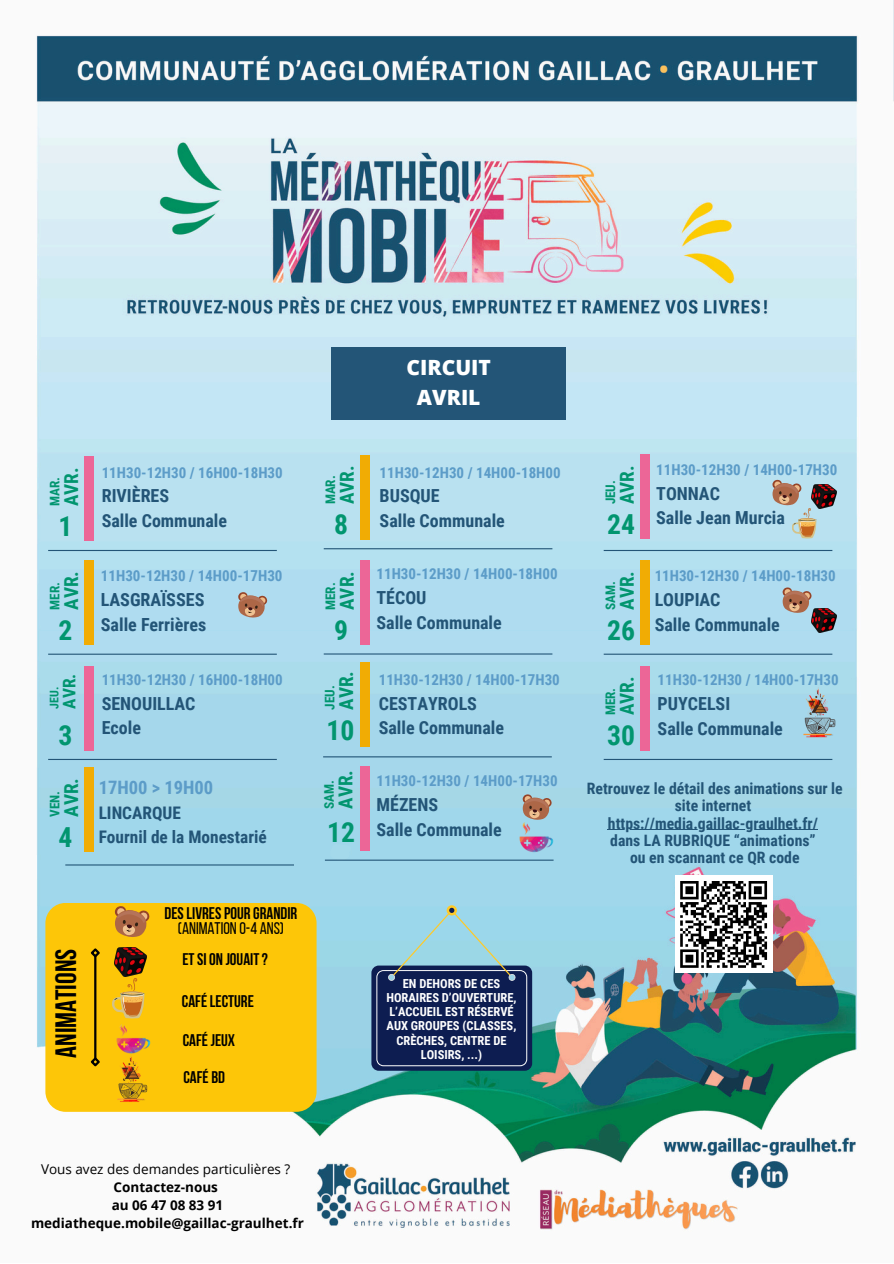
<style>
.page{position:relative;width:894px;height:1264px;background:#fff}
.page>*{position:absolute;margin:0;border:0;box-sizing:border-box;transform-origin:0 0}
.t1{font:700 29.4px "Bebas Neue";color:#000}
.t2{font:700 27.6px "Roboto Condensed";color:#01956f}
.t3{font:800 21px/29.2px "Open Sans";color:#fff;text-align:center}
.t4{font:700 19.2px "Roboto Condensed";color:#01956f}
.t5{font:700 18.45px "Roboto Condensed";color:#5c9cc8}
.t6{font:700 18.45px "Roboto Condensed";color:#235577}
.t7{font:700 18px/24.8px "Roboto Condensed";color:#235577}
.t8{font:700 17.4px/24.3px "Roboto Condensed";color:#235577}
.t9{font:700 17.25px "Roboto Condensed";color:#01956f}
.t10{font:700 16.8px/14.4px "Bebas Neue";color:#000;text-align:center}
.t11{font:700 15.75px/17.2px "Roboto Condensed";color:#235577;text-align:center}
.t12{font:700 15px "Roboto Condensed";color:#5c9cc8}
.t13{font:700 13.5px "Open Sans";color:#000}
.t14{font:13.5px "Open Sans";color:#000}
.t15{font:700 13.2px "Roboto Condensed";color:#01956f}
.t16{font:700 12.45px/14.2px "Roboto Condensed";color:#fff;text-align:center}
.t17{font:700 11.85px "Roboto Condensed";color:#01956f}
.s1{font-weight:400}
</style>
<div class="page">
<img style="left:36px;top:35px;width:823px;height:1195px">
<svg style="left:330px;top:844px;width:21px;height:17px"></svg>
<div style="left:332px;top:347px;width:233px;height:73px;background:#235577"></div>
<hr style="left:48px;top:550px;width:229px;height:1px;background:#235577">
<div style="left:85px;top:457px;width:9px;height:84px;background:#ec6697"></div>
<hr style="left:48px;top:653px;width:229px;height:1px;background:#235577">
<div style="left:85px;top:560px;width:9px;height:84px;background:#f1ac04"></div>
<hr style="left:48px;top:759px;width:229px;height:1px;background:#235577">
<div style="left:85px;top:666px;width:9px;height:84px;background:#ec6697"></div>
<div style="left:85px;top:767px;width:9px;height:84px;background:#f1ac04"></div>
<hr style="left:323px;top:756px;width:228px;height:1px;background:#235577">
<hr style="left:323px;top:548px;width:229px;height:1px;background:#235577">
<div style="left:360px;top:455px;width:9px;height:84px;background:#f1ac04"></div>
<hr style="left:323px;top:653px;width:229px;height:1px;background:#235577">
<div style="left:360px;top:560px;width:9px;height:84px;background:#ec6697"></div>
<div style="left:360px;top:662px;width:9px;height:84px;background:#f1ac04"></div>
<hr style="left:603px;top:550px;width:229px;height:1px;background:#235577">
<div style="left:360px;top:766px;width:9px;height:84px;background:#ec6697"></div>
<hr style="left:603px;top:653px;width:229px;height:1px;background:#235577">
<div style="left:640px;top:560px;width:9px;height:84px;background:#f1ac04"></div>
<hr style="left:603px;top:759px;width:229px;height:1px;background:#235577">
<div style="left:640px;top:666px;width:9px;height:84px;background:#ec6697"></div>
<hr style="left:65px;top:864px;width:229px;height:1px;background:#235577">
<hr style="left:325px;top:859px;width:228px;height:1px;background:#235577">
<div style="left:640px;top:454px;width:9px;height:84px;background:#ec6697"></div>
<div style="left:45px;top:902px;width:271px;height:209px;background:#fdc608;border-radius:20px"></div>
<svg style="left:115px;top:906px;width:34px;height:31px"></svg>
<img style="left:115px;top:947px;width:31px;height:29px">
<svg style="left:112px;top:978px;width:32px;height:40px"></svg>
<hr style="left:94px;top:955px;width:2px;height:104px;background:#000">
<svg style="left:90px;top:948px;width:10px;height:11px"></svg>
<svg style="left:90px;top:1055px;width:10px;height:12px"></svg>
<svg style="left:371px;top:905px;width:161px;height:165px;background:#47668b"></svg>
<div style="left:674px;top:875px;width:98px;height:98px;background:#fff"></div>
<svg style="left:680px;top:881px;width:88px;height:87px"></svg>
<hr style="left:607px;top:829px;width:210px;height:1px;background:#235577">
<svg style="left:238px;top:592px;width:29px;height:26px"></svg>
<svg style="left:522px;top:794px;width:29px;height:26px"></svg>
<img style="left:816px;top:484px;width:20px;height:24px">
<img style="left:811px;top:608px;width:25px;height:24px">
<svg style="left:772px;top:480px;width:44px;height:58px;background:#b7b8b1"></svg>
<img style="left:116px;top:1024px;width:35px;height:27px">
<img style="left:517px;top:821px;width:36px;height:32px">
<svg style="left:782px;top:587px;width:29px;height:26px"></svg>
<img style="left:786px;top:683px;width:62px;height:62px">
<img style="left:117px;top:1051px;width:31px;height:51px">
<p class="t6" style="left:222px;top:295px;width:8px">-</p>
<p class="t15" style="left:47px;top:506px;width:31px;rotate:-90deg">MAR.</p>
<p class="t4" style="left:60px;top:506px;width:40px;rotate:-90deg">AVR.</p>
<h5 class="t2" style="left:59px;top:510px;width:15px">1</h5>
<p class="t15" style="left:47px;top:610px;width:29px;rotate:-90deg">MER.</p>
<p class="t4" style="left:60px;top:610px;width:40px;rotate:-90deg">AVR.</p>
<p class="t2" style="left:59px;top:614px;width:15px">2</p>
<p class="t9" style="left:59px;top:708px;width:36px;rotate:-90deg">AVR.</p>
<p class="t2" style="left:59px;top:719px;width:15px">3</p>
<p class="t17" style="left:47px;top:708px;width:23px;rotate:-90deg">JEU.</p>
<p class="t4" style="left:60px;top:816px;width:40px;rotate:-90deg">AVR.</p>
<h6 class="t2" style="left:59px;top:821px;width:15px">4</h6>
<p class="t15" style="left:47px;top:816px;width:28px;rotate:-90deg">VEN.</p>
<h1 class="t12" style="left:102px;top:464px;width:182px">11H30-12H30 / 16H00-18H30</h1>
<h1 class="t7" style="left:102px;top:484px;width:127px">RIVIÈRES<br>Salle Communale</h1>
<p class="t12" style="left:101px;top:567px;width:183px">11H30-12H30 / 14H00-17H30</p>
<p class="t7" style="left:101px;top:587px;width:105px">LASGRAÏSSES</p>
<p class="t7" style="left:101px;top:612px;width:107px">Salle Ferrières</p>
<h3 class="t12" style="left:102px;top:671px;width:182px">11H30-12H30 / 16H00-18H00</h3>
<h3 class="t7" style="left:102px;top:691px;width:95px">SENOUILLAC<br>Ecole</h3>
<p class="t5" style="left:99px;top:776px;width:116px">17H00 &gt; 19H00</p>
<p class="t8" style="left:99px;top:800px;width:169px">LINCARQUE<br>Fournil de la Monestarié</p>
<p class="t1" style="left:54px;top:1057px;width:110px;rotate:-90deg">ANIMATIONS</p>
<p class="t10" style="left:164px;top:908px;width:134px">DESLIVRESPOUR GRANDIR <span class="s1">(ANIMATION 0-4 ANS)</span></p>
<p class="t10" style="left:182px;top:953px;width:87px">ETSION JOUAIT?</p>
<p class="t10" style="left:182px;top:995px;width:73px">CAFÉLECTURE</p>
<p class="t10" style="left:183px;top:1034px;width:54px">CAFÉJEUX</p>
<p class="t10" style="left:183px;top:1071px;width:43px">CAFÉ BD</p>
<p class="t3" style="left:406px;top:353px;width:86px">CIRCUIT<br>AVRIL</p>
<p class="t15" style="left:323px;top:504px;width:31px;rotate:-90deg">MAR.</p>
<p class="t4" style="left:336px;top:504px;width:40px;rotate:-90deg">AVR.</p>
<p class="t2" style="left:334px;top:508px;width:15px">8</p>
<p class="t15" style="left:323px;top:610px;width:29px;rotate:-90deg">MER.</p>
<h5 class="t4" style="left:336px;top:610px;width:40px;rotate:-90deg">AVR.</h5>
<p class="t2" style="left:334px;top:614px;width:15px">9</p>
<p class="t4" style="left:335px;top:710px;width:40px;rotate:-90deg">AVR.</p>
<h6 class="t2" style="left:326px;top:714px;width:29px">10</h6>
<p class="t15" style="left:322px;top:710px;width:26px;rotate:-90deg">JEU.</p>
<p class="t15" style="left:321px;top:808px;width:30px;rotate:-90deg">SAM.</p>
<h2 class="t4" style="left:335px;top:808px;width:40px;rotate:-90deg">AVR.</h2>
<p class="t2" style="left:327px;top:816px;width:29px">12</p>
<h3 class="t12" style="left:379px;top:464px;width:182px">11H30-12H30 / 14H00-18H00</h3>
<h3 class="t7" style="left:379px;top:484px;width:127px">BUSQUE<br>Salle Communale</h3>
<p class="t12" style="left:376px;top:565px;width:182px">11H30-12H30 / 14H00-18H00</p>
<p class="t7" style="left:376px;top:585px;width:127px">TÉCOU<br>Salle Communale</p>
<h3 class="t12" style="left:378px;top:671px;width:182px">11H30-12H30 / 14H00-17H30</h3>
<h3 class="t7" style="left:378px;top:691px;width:127px">CESTAYROLS<br>Salle Communale</h3>
<p class="t12" style="left:376px;top:772px;width:182px">11H30-12H30 / 14H00-17H30</p>
<p class="t7" style="left:376px;top:792px;width:127px">MÉZENS<br>Salle Communale</p>
<h6 class="t16" style="left:386px;top:976px;width:131px">EN DEHORS DE CES<br>HORAIRES D’OUVERTURE,<br>L’ACCUEIL EST RÉSERVÉ<br>AUX GROUPES (CLASSES,<br>CRÈCHES, CENTRE DE<br>LOISIRS, ...)</h6>
<p class="t4" style="left:615px;top:504px;width:40px;rotate:-90deg">AVR.</p>
<h6 class="t2" style="left:607px;top:508px;width:29px">24</h6>
<p class="t15" style="left:602px;top:504px;width:26px;rotate:-90deg">JEU.</p>
<p class="t15" style="left:602px;top:610px;width:30px;rotate:-90deg">SAM.</p>
<p class="t4" style="left:615px;top:610px;width:40px;rotate:-90deg">AVR.</p>
<p class="t2" style="left:607px;top:614px;width:29px">26</p>
<h6 class="t15" style="left:602px;top:715px;width:29px;rotate:-90deg">MER.</h6>
<p class="t4" style="left:615px;top:715px;width:40px;rotate:-90deg">AVR.</p>
<p class="t2" style="left:607px;top:719px;width:29px">30</p>
<h3 class="t12" style="left:656px;top:461px;width:182px">11H30-12H30 / 14H00-17H30</h3>
<h3 class="t7" style="left:656px;top:481px;width:130px">TONNAC<br>Salle Jean Murcia</h3>
<h4 class="t12" style="left:654px;top:567px;width:182px">11H30-12H30 / 14H00-18H30</h4>
<h4 class="t7" style="left:654px;top:587px;width:127px">LOUPIAC<br>Salle Communale</h4>
<p class="t12" style="left:657px;top:671px;width:182px">11H30-12H30 / 14H00-17H30</p>
<p class="t7" style="left:657px;top:691px;width:127px">PUYCELSI<br>Salle Communale</p>
<p class="t11" style="left:586px;top:780px;width:257px">Retrouvez le détail des animations sur le site internet</p>
<p class="t11" style="left:607px;top:814px;width:211px">https://media.gaillac-graulhet.fr/</p>
<p class="t11" style="left:610px;top:831px;width:207px">dans LA RUBRIQUE “animations”</p>
<p class="t11" style="left:630px;top:849px;width:171px">ou en scannant ce QR code</p>
<p class="t14" style="left:41px;top:1159px;width:251px">Vous avez des demandes particulières ?</p>
<p class="t13" style="left:113px;top:1177px;width:106px">Contactez-nous</p>
<p class="t13" style="left:112px;top:1195px;width:113px">au 06 47 08 83 91</p>
<p class="t13" style="left:31px;top:1213px;width:274px">mediatheque.mobile@gaillac-graulhet.fr</p>
</div>
